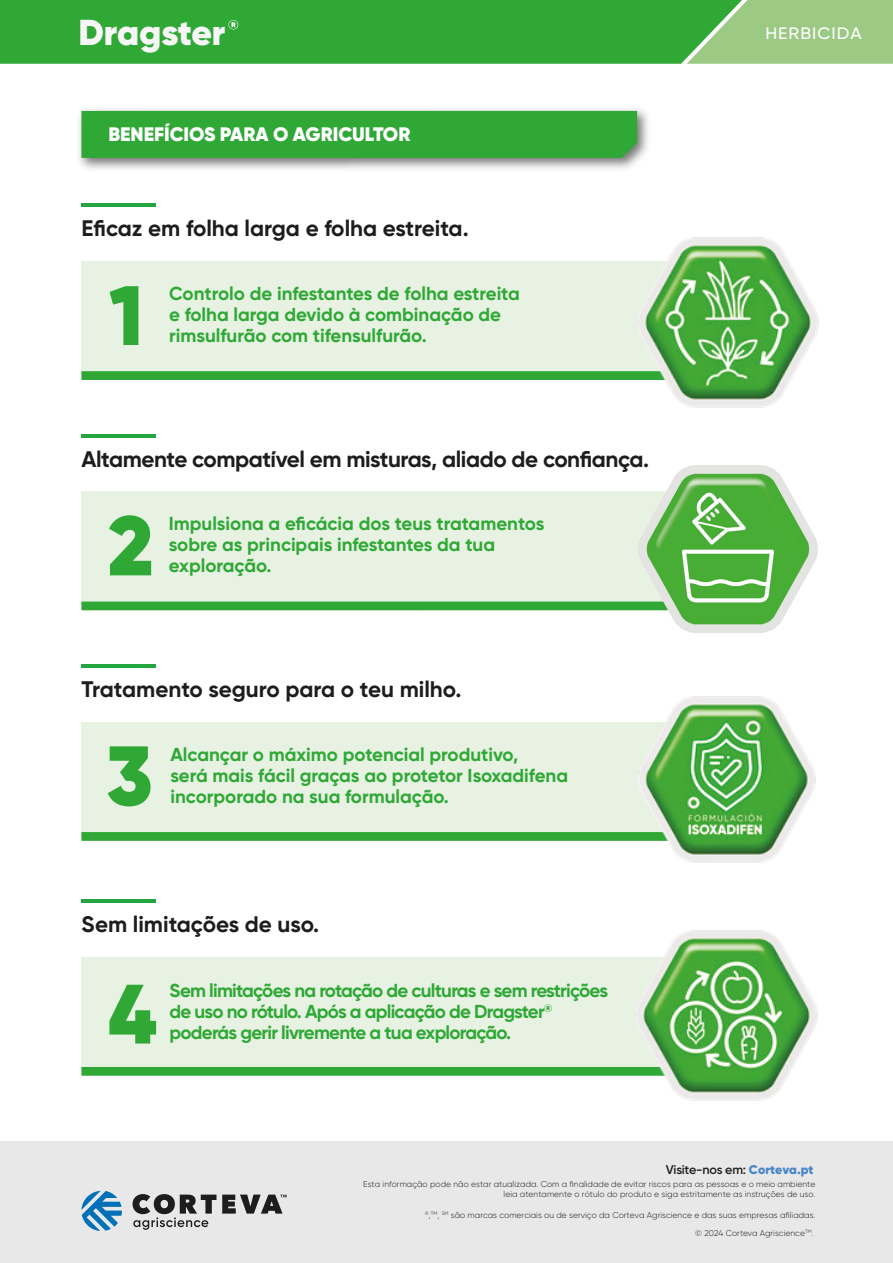
<style>
.page{position:relative;width:893px;height:1263px;background:#fff}
.page>*{position:absolute;margin:0;border:0;box-sizing:border-box;transform-origin:0 0}
.t1{font:900 84px "Gilroy";color:#2fa836}
.t2{font:900 36px "Gilroy";letter-spacing:-.005em;color:#f6f6f6}
.t3{font:700 22.5px "Gilroy";color:#1d1d1b}
.t4{font:700 22.5px "Gilroy";letter-spacing:-.02em;color:#1d1d1b}
.t5{font:900 19.5px "Gilroy";color:#fff}
.t6{font:700 18.75px/21px "Gilroy";letter-spacing:-.01em;color:#2fa836}
.t7{font:700 18.75px/21px "Gilroy";letter-spacing:-.04em;color:#2fa836}
.t8{font:500 16.5px "Gilroy";letter-spacing:.06em;color:#fff;scale:1.06 1}
.t9{font:600 12.6px "Gilroy";letter-spacing:-.02em;color:#1d1d1b}
.t10{font:300 8.4px/10.1px "Gilroy";letter-spacing:.005em;color:#1d1d1b;text-align:right}
.s1{font-weight:900;color:#4a87c6}
</style>
<div class="page">
<div style="left:0;top:1141px;width:893px;height:122px;background:#e8e8e8"></div>
<div style="left:0;top:0;width:687px;height:64px;background:#2fa836"></div>
<svg style="left:228px;top:20px;width:10px;height:9px"></svg>
<svg style="left:687px;top:0;width:206px;height:64px;background:#91c77e"></svg>
<div style="left:81px;top:261px;width:669px;height:115px;background:#e7f2e2"></div>
<svg style="left:222px;top:1194px;width:64px;height:19px"></svg>
<svg style="left:133px;top:1194px;width:83px;height:36px"></svg>
<svg style="left:81px;top:1191px;width:41px;height:40px"></svg>
<hr style="left:82px;top:204px;width:74px;height:3px;background:#23a63f">
<img style="left:79px;top:109px;width:569px;height:60px">
<div style="left:81px;top:111px;width:556px;height:47px;background:#2fa836"></div>
<svg style="left:81px;top:371px;width:556px;height:9px;background:#33a93a"></svg>
<div style="left:81px;top:492px;width:669px;height:114px;background:#e7f2e2"></div>
<hr style="left:82px;top:434px;width:74px;height:3px;background:#23a63f">
<svg style="left:81px;top:601px;width:556px;height:9px;background:#3aac40"></svg>
<div style="left:81px;top:722px;width:669px;height:114px;background:#e7f2e2"></div>
<hr style="left:82px;top:665px;width:74px;height:3px;background:#23a63f">
<svg style="left:81px;top:832px;width:556px;height:9px;background:#34aa3a"></svg>
<div style="left:81px;top:957px;width:669px;height:114px;background:#e7f2e2"></div>
<hr style="left:82px;top:899px;width:74px;height:4px;background:#23a63f">
<svg style="left:81px;top:1067px;width:554px;height:9px;background:#35aa3b"></svg>
<img style="left:637px;top:238px;width:182px;height:169px">
<img style="left:635px;top:930px;width:182px;height:170px">
<img style="left:637px;top:696px;width:178px;height:166px">
<img style="left:637px;top:465px;width:181px;height:168px">
<h2 class="t2" style="left:78px;top:10px;width:149px">Dragster</h2>
<p class="t8" style="left:765px;top:23px;width:92px">HERBICIDA</p>
<p class="t5" style="left:108px;top:122px;width:304px">BENEFÍCIOS PARA O AGRICULTOR</p>
<p class="t3" style="left:82px;top:214px;width:389px">Eficaz em folha larga e folha estreita.</p>
<h1 class="t1" style="left:109px;top:262px;width:36px">1</h1>
<p class="t6" style="left:169px;top:283px;width:352px">Controlo de infestantes de folha estreita e folha larga devido à combinação de</p>
<p class="t6" style="left:169px;top:325px;width:259px">rimsulfurão com tifensulfurão.</p>
<p class="t4" style="left:82px;top:445px;width:569px">Altamente compatível em misturas, aliado de confiança.</p>
<h1 class="t1" style="left:108px;top:493px;width:47px">2</h1>
<p class="t6" style="left:169px;top:513px;width:377px">Impulsiona a eficácia dos teus tratamentos sobre as principais infestantes da tua exploração.</p>
<p class="t3" style="left:82px;top:675px;width:381px">Tratamento seguro para o teu milho.</p>
<h1 class="t1" style="left:107px;top:722px;width:48px">3</h1>
<p class="t6" style="left:170px;top:743px;width:399px">Alcançar o máximo potencial produtivo,<br>será mais fácil graças ao protetor Isoxadifena incorporado na sua formulação.</p>
<p class="t3" style="left:82px;top:910px;width:239px">Sem limitações de uso.</p>
<h1 class="t1" style="left:108px;top:961px;width:50px">4</h1>
<p class="t7" style="left:170px;top:980px;width:440px">Sem limitações na rotação de culturas e sem restrições de uso no rótulo. Após a aplicação de Dragster<sup>® </sup>poderás gerir livremente a tua exploração.</p>
<p class="t9" style="left:666px;top:1161px;width:149px">Visite-nos em: <span class="s1">Corteva.pt</span></p>
<p class="t10" style="left:363px;top:1179px;width:454px">Esta informação pode não estar atualizada. Com a finalidade de evitar riscos para as pessoas e o meio ambiente leia atentamente o rótulo do produto e siga estritamente as instruções de uso.</p>
<p class="t10" style="left:425px;top:1209px;width:392px"><sup>®</sup>,<sup>TM</sup>, <sup>SM</sup> são marcas comerciais ou de serviço da Corteva Agriscience e das suas empresas afiliadas.</p>
<p class="t10" style="left:695px;top:1228px;width:120px">© 2024 Corteva Agriscience<sup>TM</sup>.</p>
</div>
